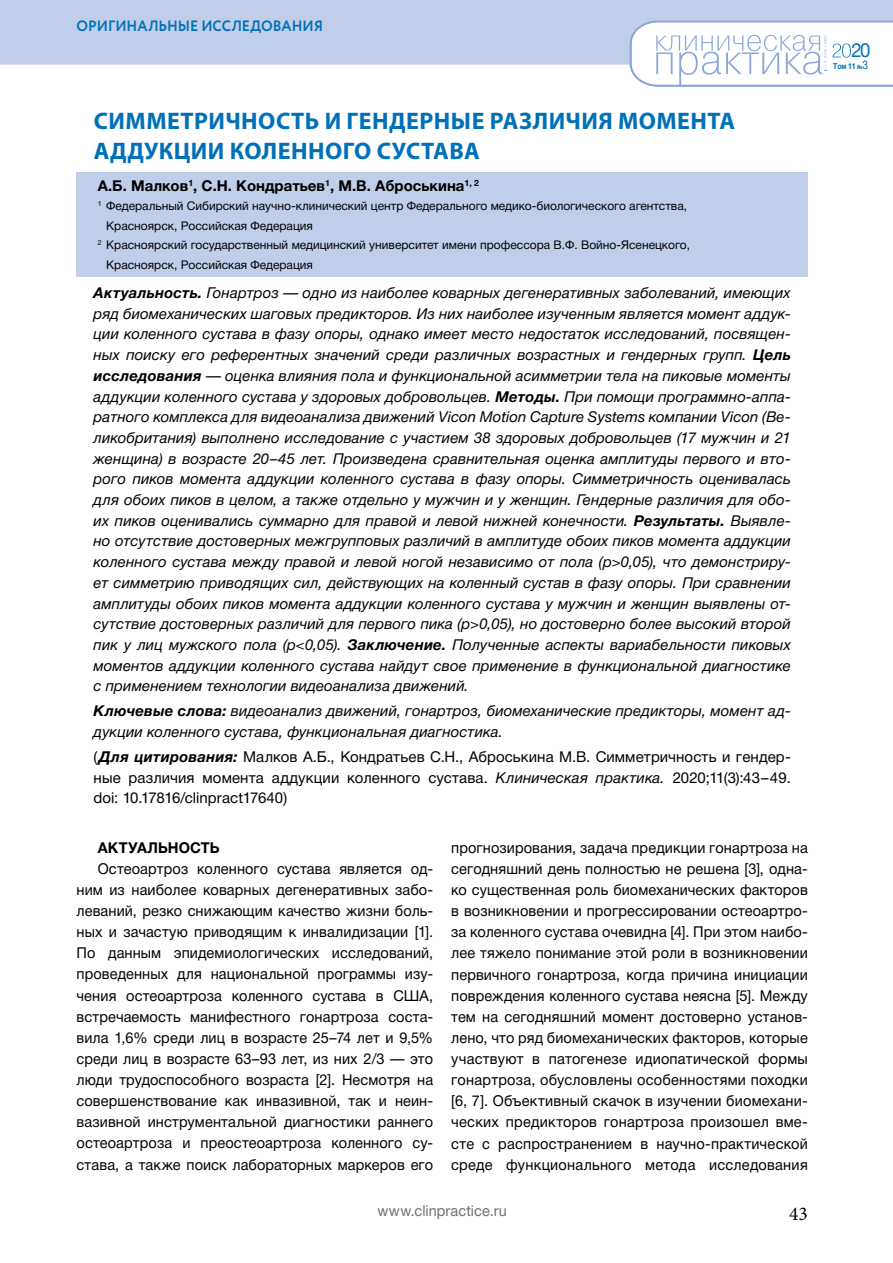
<style>
.page{position:relative;width:893px;height:1263px;background:#fff}
.page>*{position:absolute;margin:0;border:0;box-sizing:border-box;transform-origin:0 0}
.t1{font:700 24px/30px "Myriad Pro";letter-spacing:.02em;color:#0070b9}
.t2{font:19.5px "Helvetica Neue Cyr";color:#0071b8;scale:.95 1}
.t3{font:19.5px "Minion Pro";color:#000}
.t4{font:italic 15px/20.7px "Helvetica Neue Cyr";letter-spacing:.01em;color:#000;text-align:justify}
.t5{font:15px/21.1px "Helvetica Neue Cyr";letter-spacing:.01em;color:#000;text-align:justify}
.t6{font:700 15px "Helvetica Neue Cyr";color:#000}
.t7{font:700 15px "Circe";letter-spacing:-.005em;color:#0071b8;scale:.95 1}
.t8{font:15px "Helvetica Neue Cyr";letter-spacing:.005em;color:#6d6e71}
.t9{font:12px "Helvetica Neue Cyr";color:#000}
.t10{font:700 8.25px "Helvetica Neue Cyr";color:#0071b8;scale:.85 1}
.s1{font-weight:700}
.s2{font-weight:700;font-style:italic}
.s3{font-style:italic}
.s4{font-size:6px}
.s5{font-weight:400;font-size:12px}
</style>
<div class="page">
<div style="left:77px;top:172px;width:731px;height:104px;background:#c1ceea"></div>
<div style="left:0;top:0;width:893px;height:65px;background:#c1ceea"></div>
<svg style="left:629px;top:20px;width:264px;height:67px"></svg>
<p class="t7" style="left:77px;top:16px;width:261px">ОРИГИНАЛЬНЫЕ ИССЛЕДОВАНИЯ</p>
<h1 class="t1" style="left:94px;top:105px;width:643px">СИММЕТРИЧНОСТЬ И ГЕНДЕРНЫЕ РАЗЛИЧИЯ МОМЕНТА<br>АДДУКЦИИ КОЛЕННОГО СУСТАВА</h1>
<p class="t6" style="left:98px;top:177px;width:383px">А.Б. Малков<sup>1</sup>, С.Н. Кондратьев<sup>1</sup>, М.В. Аброськина<sup>1,</sup> <sup>2</sup></p>
<p class="t9" style="left:98px;top:200px;width:591px"><sup>1</sup> Федеральный Сибирский научно-клинический центр Федерального медико-биологического агентства,</p>
<p class="t9" style="left:106px;top:219px;width:208px">Красноярск, Российская Федерация</p>
<p class="t9" style="left:98px;top:239px;width:594px"><sup>2</sup> Красноярский государственный медицинский университет имени профессора В.Ф. Войно-Ясенецкого,</p>
<p class="t9" style="left:106px;top:258px;width:208px">Красноярск, Российская Федерация</p>
<p class="t4" style="left:94px;top:283px;width:699px"><span class="s1">Актуальность.</span> Гонартроз — одно из наиболее коварных дегенеративных заболеваний, имеющих ряд биомеханических шаговых предикторов. Из них наиболее изученным является момент аддук&shy;ции коленного сустава в фазу опоры, однако имеет место недостаток исследований, посвящен&shy;ных поиску его референтных значений среди различных возрастных и гендерных групп. <span class="s1">Цель исследования</span> — оценка влияния пола и функциональной асимметрии тела на пиковые моменты аддукции коленного сустава у здоровых добровольцев. <span class="s1">Методы.</span> При помощи программно-аппа&shy;ратного комплекса для видеоанализа движений Vicon Motion Capture Systems компании Vicon (Ве&shy;ликобритания) выполнено исследование с участием 38 здоровых добровольцев (17 мужчин и 21 женщина) в возрасте 20–45 лет. Произведена сравнительная оценка амплитуды первого и вто&shy;рого пиков момента аддукции коленного сустава в фазу опоры. Симметричность оценивалась для обоих пиков в целом, а также отдельно у мужчин и у женщин. Гендерные различия для обо&shy;их пиков оценивались суммарно для правой и левой нижней конечности. <span class="s1">Результаты.</span> Выявле&shy;но отсутствие достоверных межгрупповых различий в амплитуде обоих пиков момента аддукции коленного сустава между правой и левой ногой независимо от пола (p&gt;0,05), что демонстриру&shy;ет симметрию приводящих сил, действующих на коленный сустав в фазу опоры. При сравнении амплитуды обоих пиков момента аддукции коленного сустава у мужчин и женщин выявлены от&shy;сутствие достоверных различий для первого пика (p&gt;0,05), но достоверно более высокий второй пик у лиц мужского пола (p&lt;0,05). <span class="s1">Заключение.</span> Полученные аспекты вариабельности пиковых моментов аддукции коленного сустава найдут свое применение в функциональной диагностике с применением технологии видеоанализа движений.</p>
<p class="t4" style="left:94px;top:701px;width:699px"><span class="s1">Ключевые слова:</span> видеоанализ движений, гонартроз, биомеханические предикторы, момент ад&shy;дукции коленного сустава, функциональная диагностика.</p>
<p class="t5" style="left:94px;top:746px;width:699px;line-height:20.7px">(<span class="s2">Для цитирования:</span> Малков А.Б., Кондратьев С.Н., Аброськина М.В. Симметричность и гендер&shy;ные различия момента аддукции коленного сустава. <span class="s3">Клиническая практика.</span> 2020;11(3):43–49. doi: 10.17816/clinpract17640)</p>
<p class="t6" style="left:98px;top:839px;width:123px">АКТУАЛЬНОСТЬ</p>
<p class="t5" style="left:77px;top:858px;width:358px;text-indent:21px">Остеоартроз коленного сустава является од&shy;ним из наиболее коварных дегенеративных забо&shy;леваний, резко снижающим качество жизни боль&shy;ных и зачастую приводящим к инвалидизации [1].<br>По данным эпидемиологических исследований, проведенных для национальной программы изу&shy;чения остеоартроза коленного сустава в США, встречаемость манифестного гонартроза соста&shy;вила 1,6% среди лиц в возрасте 25–74 лет и 9,5% среди лиц в возрасте 63–93 лет, из них 2/3 — это люди трудоспособного возраста [2]. Несмотря на совершенствование как инвазивной, так и неин&shy;вазивной инструментальной диагностики раннего остеоартроза и преостеоартроза коленного су&shy;става, а также поиск лабораторных маркеров его</p>
<p class="t5" style="left:451px;top:837px;width:358px">прогнозирования, задача предикции гонартроза на сегодняшний день полностью не решена [3], одна&shy;ко существенная роль биомеханических факторов в возникновении и прогрессировании остеоартро&shy;за коленного сустава очевидна [4]. При этом наибо&shy;лее тяжело понимание этой роли в возникновении первичного гонартроза, когда причина инициации повреждения коленного сустава неясна [5]. Между тем на сегодняшний момент достоверно установ&shy;лено, что ряд биомеханических факторов, которые участвуют в патогенезе идиопатической формы гонартроза, обусловлены особенностями походки [6, 7]. Объективный скачок в изучении биомехани&shy;ческих предикторов гонартроза произошел вме&shy;сте с распространением в научно-практической среде функционального метода исследования</p>
<p class="t8" style="left:377px;top:1203px;width:131px">www.clinpractice.ru</p>
<h2 class="t3" style="left:789px;top:1200px;width:20px">43</h2>
<h2 class="t2" style="left:851px;top:40px;width:22px">20</h2>
<p class="t10" style="left:833px;top:61px;width:43px">Том 11 <span class="s4">№</span><span class="s5">3</span></p>
</div>
